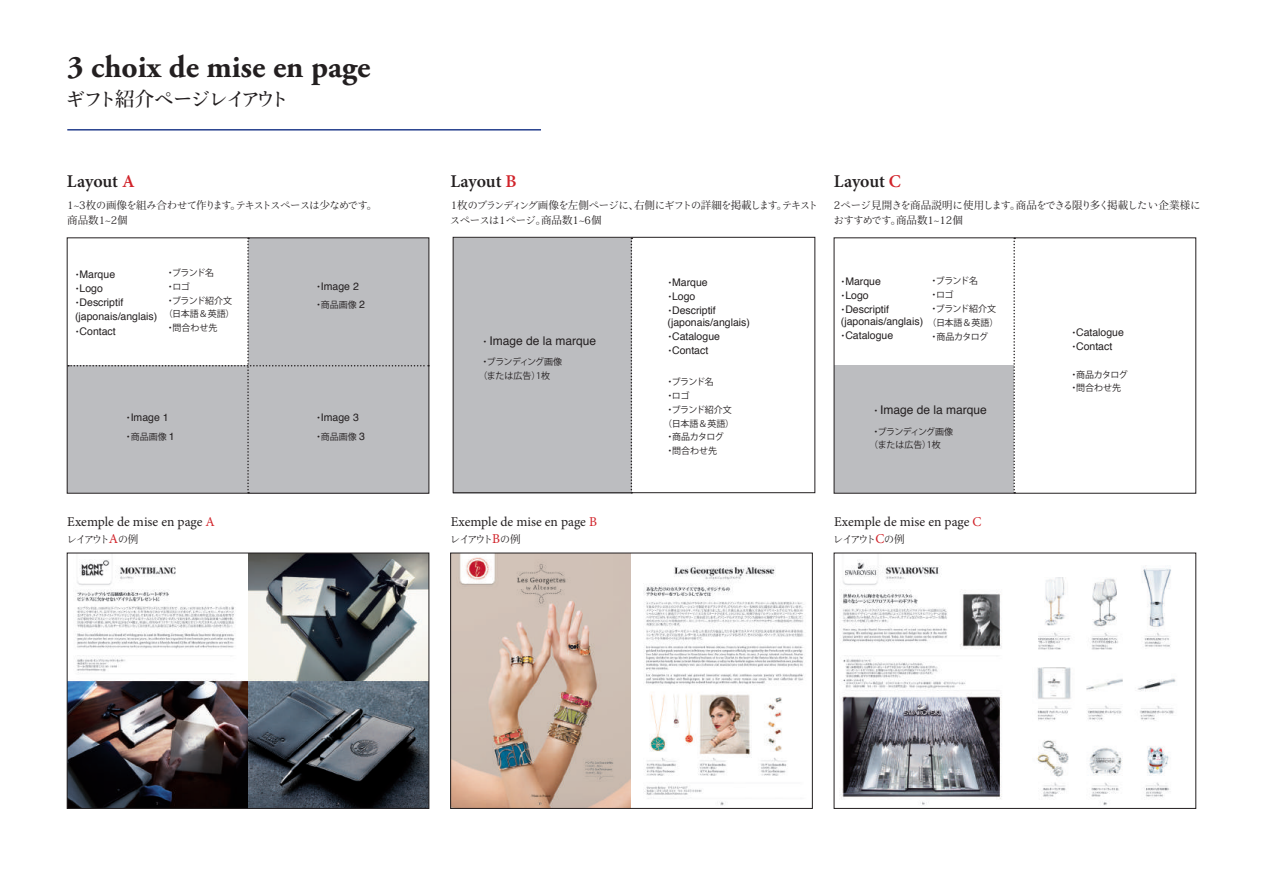
<style>
.page{position:relative;width:1263px;height:893px;background:#fff}
.page>*{position:absolute;margin:0;border:0;box-sizing:border-box;transform-origin:0 0}
.t1{font:700 31.5px "Adobe Garamond Pro";color:#231f20}
.t2{font:500 19.5px "Ryo Text Plus N";letter-spacing:-.095em;color:#231f20}
.t3{font:600 18px "Minion Pro";letter-spacing:-.01em;color:#231f20}
.t4{font:13.5px "Minion Pro";color:#231f20}
.t5{font:12px "Helvetica";color:#231f20}
.t6{font:10.5px/13.8px "Helvetica";color:#231f20}
.t7{font:10.5px/15px "Ryo Text Plus N";letter-spacing:-.075em;color:#231f20}
.t8{font:10.5px/15px "Ryo Text Plus N";letter-spacing:-.035em;color:#231f20}
.t9{font:10.5px/15px "Ryo Text Plus N";letter-spacing:-.055em;color:#231f20}
.t10{font:9px/13.8px "Koz Go Pr 6 N";letter-spacing:-.02em;color:#231f20}
.t11{font:9px/13.8px "Koz Go Pr 6 N";letter-spacing:-.04em;color:#231f20}
.t12{font:9px/13.8px "Koz Go Pr 6 N";letter-spacing:-.05em;color:#231f20}
.s1{color:#d1232a}
.s2{font-family:"Koz Go Pr 6 N";font-size:9px}
.s3{font-family:"Helvetica";font-size:10.5px}
.s4{font-family:"Minion Pro";font-size:13.5px;color:#d1232a}
</style>
<div class="page">
<div style="left:834px;top:365px;width:180px;height:128px;background:#bcbdc0"></div>
<img style="left:69px;top:555px;width:358px;height:252px">
<div style="left:67px;top:553px;width:362px;height:256px;border:1px solid #231f20"></div>
<img style="left:840px;top:560px;width:336px;height:245px">
<img style="left:452px;top:555px;width:352px;height:252px">
<div style="left:450px;top:553px;width:362px;height:256px;border:1px solid #231f20"></div>
<hr style="left:67px;top:129px;width:474px;height:2px;background:#253f8e">
<div style="left:453px;top:238px;width:178px;height:255px;background:#bcbdc0"></div>
<svg style="left:69px;top:240px;width:358px;height:251px"></svg>
<svg style="left:631px;top:239px;width:1px;height:252px"></svg>
<svg style="left:1013px;top:240px;width:2px;height:251px"></svg>
<div style="left:453px;top:237px;width:362px;height:256px;border:1px solid #231f20"></div>
<h1 class="t1" style="left:67px;top:49px;width:305px">3 choix de mise en page</h1>
<h2 class="t2" style="left:65px;top:87px;width:226px">ギフト紹介ページレイアウト</h2>
<h3 class="t3" style="left:67px;top:169px;width:69px">Layout <span class="s1">A</span></h3>
<h3 class="t3" style="left:450px;top:169px;width:68px">Layout <span class="s1">B</span></h3>
<h3 class="t3" style="left:834px;top:169px;width:69px">Layout <span class="s1">C</span></h3>
<p class="t9" style="left:67px;top:198px;width:312px">1~3枚の画像を組み合わせて作ります。テキストスペースは少なめです。商品数1~2個</p>
<p class="t6" style="left:73px;top:267px;width:86px;line-height:14.2px"><span class="s2">・</span>Marque<br><span class="s2">・</span>Logo<br><span class="s2">・</span>Descriptif (japonais/anglais)<span class="s2">・</span>Contact</p>
<p class="t10" style="left:164px;top:266px;width:72px">・ブランド名<br>・ロゴ<br>・ブランド紹介文（日本語＆英語）・問合わせ先</p>
<p class="t6" style="left:314px;top:280px;width:46px"><span class="s2">・</span>Image 2</p>
<p class="t10" style="left:314px;top:298px;width:52px">・商品画像 <span class="s3">2</span></p>
<p class="t6" style="left:124px;top:411px;width:46px"><span class="s2">・</span>Image 1</p>
<p class="t6" style="left:314px;top:411px;width:46px"><span class="s2">・</span>Image 3</p>
<p class="t10" style="left:124px;top:430px;width:52px">・商品画像 <span class="s3">1</span></p>
<p class="t10" style="left:314px;top:430px;width:52px">・商品画像 <span class="s3">3</span></p>
<p class="t7" style="left:450px;top:198px;width:370px">1枚のブランディング画像を左側ページに、右側にギフトの詳細を掲載します。テキストスペースは1ページ。商品数1~6個</p>
<p class="t8" style="left:833px;top:198px;width:369px">2ページ見開きを商品説明に使用します。商品をできる限り多く掲載したい企業様におすすめです。商品数1~12個</p>
<p class="t12" style="left:927px;top:274px;width:72px">・ブランド名<br>・ロゴ<br>・ブランド紹介文（日本語＆英語）・商品カタログ</p>
<p class="t6" style="left:839px;top:275px;width:52px"><span class="s2">・</span>Marque<span class="s2">・</span>Logo<span class="s2">・</span>Descriptif</p>
<p class="t6" style="left:839px;top:315px;width:86px">(japonais/anglais)<span class="s2">・</span>Catalogue</p>
<p class="t6" style="left:665px;top:276px;width:52px"><span class="s2">・</span>Marque<span class="s2">・</span>Logo<span class="s2">・</span>Descriptif</p>
<p class="t6" style="left:665px;top:316px;width:86px">(japonais/anglais)<span class="s2">・</span>Catalogue<span class="s2">・</span>Contact</p>
<p class="t5" style="left:481px;top:331px;width:117px"><span class="s2">・</span> Image de la marque</p>
<p class="t6" style="left:1069px;top:326px;width:56px"><span class="s2">・</span>Catalogue<span class="s2">・</span>Contact</p>
<p class="t11" style="left:478px;top:355px;width:85px">・ブランディング画像（または広告）1枚</p>
<p class="t10" style="left:663px;top:375px;width:72px">・ブランド名<br>・ロゴ<br>・ブランド紹介文（日本語＆英語）・商品カタログ<br>・問合わせ先</p>
<p class="t5" style="left:871px;top:401px;width:117px"><span class="s2">・</span> Image de la marque</p>
<p class="t11" style="left:869px;top:424px;width:85px">・ブランディング画像（または広告）1枚</p>
<p class="t10" style="left:1069px;top:368px;width:60px">・商品カタログ・問合わせ先</p>
<p class="t4" style="left:67px;top:512px;width:149px">Exemple de mise en page <span class="s1">A</span></p>
<p class="t4" style="left:451px;top:512px;width:148px">Exemple de mise en page <span class="s1">B</span></p>
<p class="t4" style="left:834px;top:512px;width:149px">Exemple de mise en page <span class="s1">C</span></p>
<p class="t7" style="left:66px;top:532px;width:74px">レイアウト<span class="s4">A</span>の例</p>
<p class="t7" style="left:450px;top:532px;width:72px">レイアウト<span class="s4">B</span>の例</p>
<p class="t7" style="left:833px;top:532px;width:73px">レイアウト<span class="s4">C</span>の例</p>
</div>
